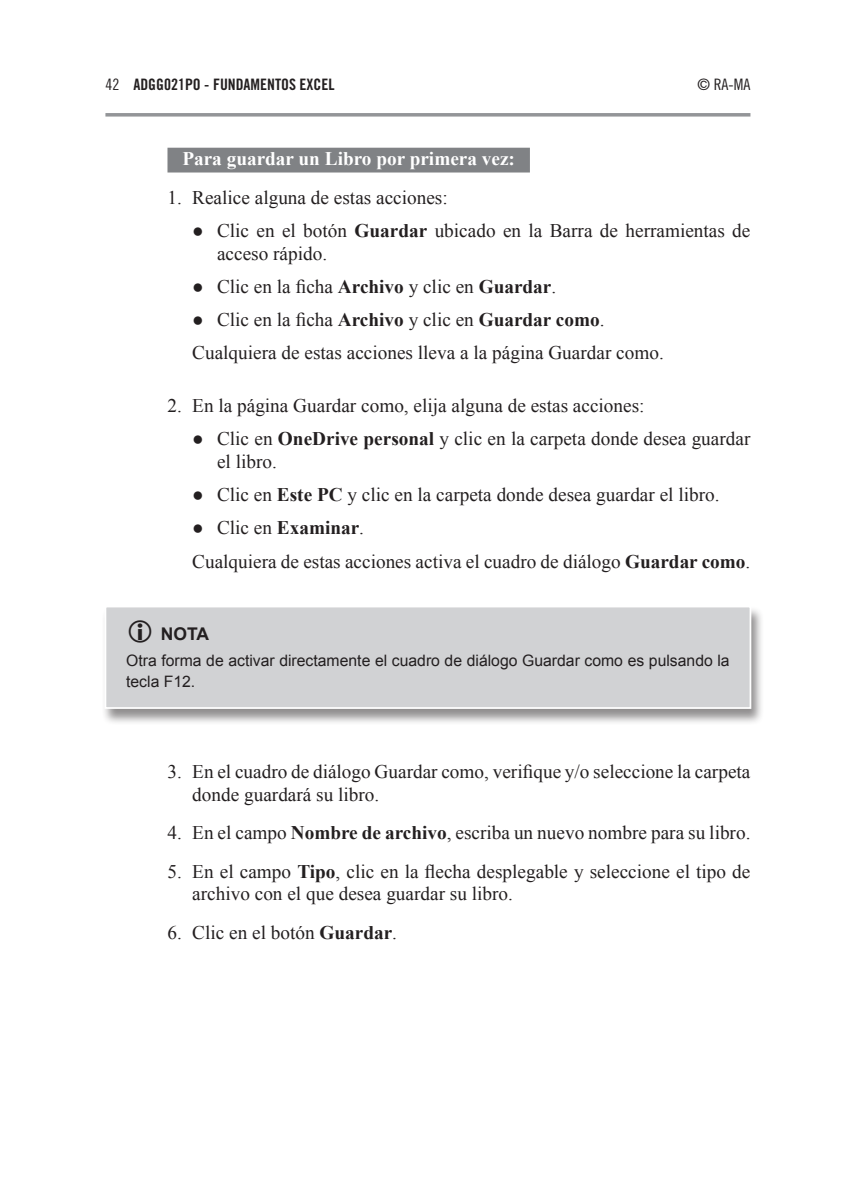
<style>
.page{position:relative;width:857px;height:1204px;background:#fff}
.page>*{position:absolute;margin:0;border:0;box-sizing:border-box;transform-origin:0 0}
.t1{font:19.25px/22.8px "Times New Roman";color:#231f20}
.t2{font:700 19.25px "Times New Roman";color:#fff}
.t3{font:700 17.5px "Arial";color:#231f20}
.t4{font:15.75px/21px "Arial";color:#231f20}
.t5{font:15.75px "Trade Gothic LT Std Bd Cn 20";color:#231f20}
.t6{font:15.75px "Trade Gothic LT Std Cn 18";color:#231f20}
.s1{font-family:"Trade Gothic LT Std Cn 18"}
.s2{font-weight:700}
</style>
<div class="page">
<svg style="left:105px;top:113px;width:645px;height:4px;background:#a0a1a4"></svg>
<div style="left:167px;top:148px;width:363px;height:24px;background:#808285"></div>
<div style="left:101px;top:606px;width:663px;height:120px;background:#231f20;opacity:.5"></div>
<div style="left:104px;top:606px;width:648px;height:103px;background:#d1d2d4"></div>
<svg style="left:129px;top:620px;width:22px;height:23px"></svg>
<p class="t5" style="left:105px;top:75px;width:231px"><span class="s1">42</span> ADGG021PO - FUNDAMENTOS EXCEL</p>
<p class="t6" style="left:697px;top:75px;width:54px">© RA-MA</p>
<p class="t2" style="left:182px;top:145px;width:334px">Para guardar un Libro por primera vez:</p>
<p class="t1" style="left:167px;top:185px;width:282px">1. Realice alguna de estas acciones:</p>
<p class="t1" style="left:217px;top:219px;width:535px;text-indent:-25px">● Clic en el botón <span class="s2">Guardar</span> ubicado en la Barra de herramientas de acceso rápido.</p>
<p class="t1" style="left:192px;top:275px;width:365px">● Clic en la ficha <span class="s2">Archivo</span> y clic en <span class="s2">Guardar</span>.</p>
<p class="t1" style="left:192px;top:303px;width:473px;line-height:33.2px">● Clic en la ficha <span class="s2">Archivo</span> y clic en <span class="s2">Guardar como</span>.<br>Cualquiera de estas acciones lleva a la página Guardar como.</p>
<p class="t1" style="left:167px;top:394px;width:479px">2. En la página Guardar como, elija alguna de estas acciones:</p>
<p class="t1" style="left:217px;top:427px;width:535px;text-indent:-25px">● Clic en <span class="s2">OneDrive personal</span> y clic en la carpeta donde desea guardar el libro.</p>
<p class="t1" style="left:192px;top:483px;width:529px">● Clic en <span class="s2">Este PC</span> y clic en la carpeta donde desea guardar el libro.</p>
<p class="t1" style="left:192px;top:511px;width:560px;line-height:33.2px">● Clic en <span class="s2">Examinar</span>.<br>Cualquiera de estas acciones activa el cuadro de diálogo <span class="s2">Guardar como</span>.</p>
<p class="t3" style="left:161px;top:622px;width:50px">NOTA</p>
<p class="t4" style="left:126px;top:650px;width:605px">Otra forma de activar directamente el cuadro de diálogo Guardar como es pulsando la tecla F12.</p>
<p class="t1" style="left:192px;top:759px;width:560px;text-indent:-25px">3. En el cuadro de diálogo Guardar como, verifique y/o seleccione la carpeta donde guardará su libro.</p>
<p class="t1" style="left:167px;top:821px;width:584px">4. En el campo <span class="s2">Nombre de archivo</span>, escriba un nuevo nombre para su libro.</p>
<p class="t1" style="left:192px;top:859px;width:560px;text-indent:-25px">5. En el campo <span class="s2">Tipo</span>, clic en la flecha desplegable y seleccione el tipo de archivo con el que desea guardar su libro.</p>
<p class="t1" style="left:167px;top:920px;width:231px">6. Clic en el botón <span class="s2">Guardar</span>.</p>
</div>
